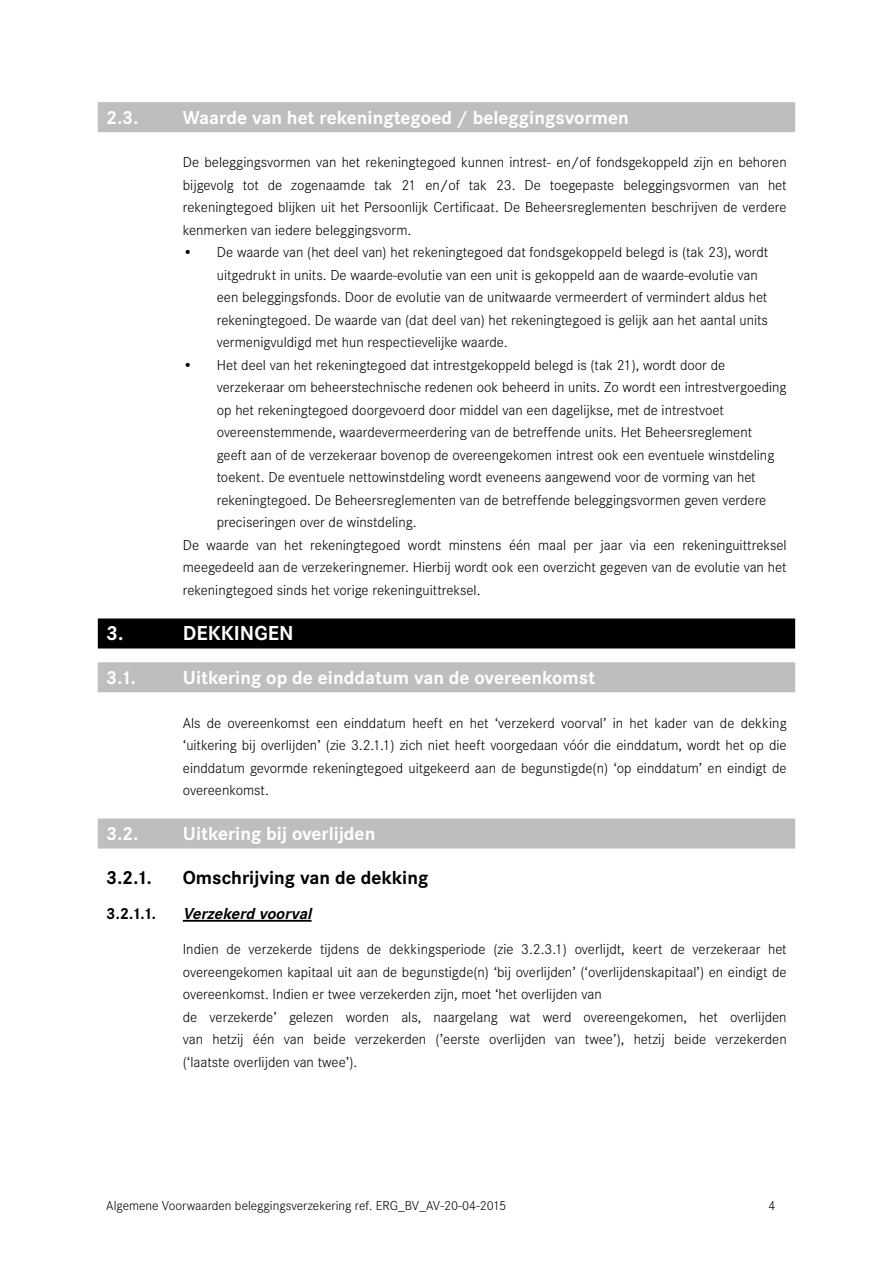
<style>
.page{position:relative;width:893px;height:1263px;background:#fff}
.page>*{position:absolute;margin:0;border:0;box-sizing:border-box;transform-origin:0 0}
.t1{font:700 21px "Corporate S";color:#fff}
.t2{font:700 19.5px "Corporate S";color:#fff}
.t3{font:700 19.5px "Corporate S";color:#000}
.t4{font:italic 700 16.5px "Corporate S";color:#000}
.t5{font:700 16.5px "Corporate S";color:#000}
.t6{font:300 15px/22.5px "Corporate S";color:#000;text-align:justify}
.t7{font:300 13.5px "Corporate S";color:#000}
</style>
<div class="page">
<div style="left:98px;top:102px;width:697px;height:30px;background:#bcbec0"></div>
<div style="left:98px;top:618px;width:697px;height:30px;background:#000"></div>
<div style="left:98px;top:662px;width:697px;height:30px;background:#bcbec0"></div>
<div style="left:98px;top:818px;width:697px;height:30px;background:#bcbec0"></div>
<hr style="left:183px;top:920px;width:129px;height:2px;background:#000">
<h2 class="t2" style="left:106px;top:106px;width:34px">2.3.</h2>
<h2 class="t2" style="left:183px;top:106px;width:448px">Waarde van het rekeningtegoed / beleggingsvormen</h2>
<p class="t6" style="left:183px;top:151px;width:605px">De beleggingsvormen van het rekeningtegoed kunnen intrest- en/of fondsgekoppeld zijn en behoren bijgevolg tot de zogenaamde tak 21 en/of tak 23. De toegepaste beleggingsvormen van het rekeningtegoed blijken uit het Persoonlijk Certificaat. De Beheersreglementen beschrijven de verdere kenmerken van iedere beleggingsvorm.</p>
<p class="t6" style="left:217px;top:241px;width:553px;text-align:left;text-indent:-34px">• De waarde van (het deel van) het rekeningtegoed dat fondsgekoppeld belegd is (tak 23), wordt uitgedrukt in units. De waarde-evolutie van een unit is gekoppeld aan de waarde-evolutie van een beleggingsfonds. Door de evolutie van de unitwaarde vermeerdert of vermindert aldus het rekeningtegoed. De waarde van (dat deel van) het rekeningtegoed is gelijk aan het aantal units vermenigvuldigd met hun respectievelijke waarde.</p>
<p class="t6" style="left:183px;top:354px;width:544px">• Het deel van het rekeningtegoed dat intrestgekoppeld belegd is (tak 21), wordt door de</p>
<p class="t6" style="left:217px;top:376px;width:571px">verzekeraar om beheerstechnische redenen ook beheerd in units. Zo wordt een intrestvergoeding</p>
<p class="t6" style="left:217px;top:399px;width:509px">op het rekeningtegoed doorgevoerd door middel van een dagelijkse, met de intrestvoet</p>
<p class="t6" style="left:217px;top:421px;width:537px">overeenstemmende, waardevermeerdering van de betreffende units. Het Beheersreglement</p>
<p class="t6" style="left:217px;top:444px;width:559px">geeft aan of de verzekeraar bovenop de overeengekomen intrest ook een eventuele winstdeling</p>
<p class="t6" style="left:217px;top:466px;width:540px">toekent. De eventuele nettowinstdeling wordt eveneens aangewend voor de vorming van het</p>
<p class="t6" style="left:217px;top:489px;width:551px">rekeningtegoed. De Beheersreglementen van de betreffende beleggingsvormen geven verdere</p>
<p class="t6" style="left:217px;top:511px;width:201px">preciseringen over de winstdeling.</p>
<p class="t6" style="left:183px;top:534px;width:605px">De waarde van het rekeningtegoed wordt minstens één maal per jaar via een rekeninguittreksel</p>
<p class="t6" style="left:183px;top:556px;width:605px">meegedeeld aan de verzekeringnemer. Hierbij wordt ook een overzicht gegeven van de evolutie van het</p>
<p class="t6" style="left:183px;top:579px;width:299px">rekeningtegoed sinds het vorige rekeninguittreksel.</p>
<h1 class="t1" style="left:106px;top:621px;width:19px">3.</h1>
<h1 class="t1" style="left:183px;top:621px;width:112px">DEKKINGEN</h1>
<h2 class="t2" style="left:106px;top:666px;width:31px">3.1.</h2>
<h2 class="t2" style="left:183px;top:666px;width:414px">Uitkering op de einddatum van de overeenkomst</h2>
<p class="t6" style="left:183px;top:711px;width:605px">Als de overeenkomst een einddatum heeft en het ‘verzekerd voorval’ in het kader van de dekking ‘uitkering bij overlijden’ (zie 3.2.1.1) zich niet heeft voorgedaan vóór die einddatum, wordt het op die einddatum gevormde rekeningtegoed uitgekeerd aan de begunstigde(n) ‘op einddatum’ en eindigt de overeenkomst.</p>
<h2 class="t2" style="left:106px;top:822px;width:34px">3.2.</h2>
<h2 class="t2" style="left:183px;top:822px;width:194px">Uitkering bij overlijden</h2>
<h2 class="t3" style="left:106px;top:866px;width:47px">3.2.1.</h2>
<h2 class="t3" style="left:183px;top:866px;width:247px">Omschrijving van de dekking</h2>
<p class="t5" style="left:106px;top:904px;width:51px">3.2.1.1.</p>
<p class="t4" style="left:183px;top:904px;width:134px">Verzekerd voorval</p>
<p class="t6" style="left:183px;top:938px;width:605px;text-align:left">Indien de verzekerde tijdens de dekkingsperiode (zie 3.2.3.1) overlijdt, keert de verzekeraar het overeengekomen kapitaal uit aan de begunstigde(n) ‘bij overlijden’ (‘overlijdenskapitaal’) en eindigt de overeenkomst. Indien er twee verzekerden zijn, moet ‘het overlijden van<br>de verzekerde’ gelezen worden als, naargelang wat werd overeengekomen, het overlijden van hetzij één van beide verzekerden (’eerste overlijden van twee’), hetzij beide verzekerden (‘laatste overlijden van twee’).</p>
<p class="t7" style="left:106px;top:1198px;width:401px">Algemene Voorwaarden beleggingsverzekering ref. ERG_BV_AV-20-04-2015</p>
<p class="t7" style="left:768px;top:1198px;width:9px">4</p>
</div>
